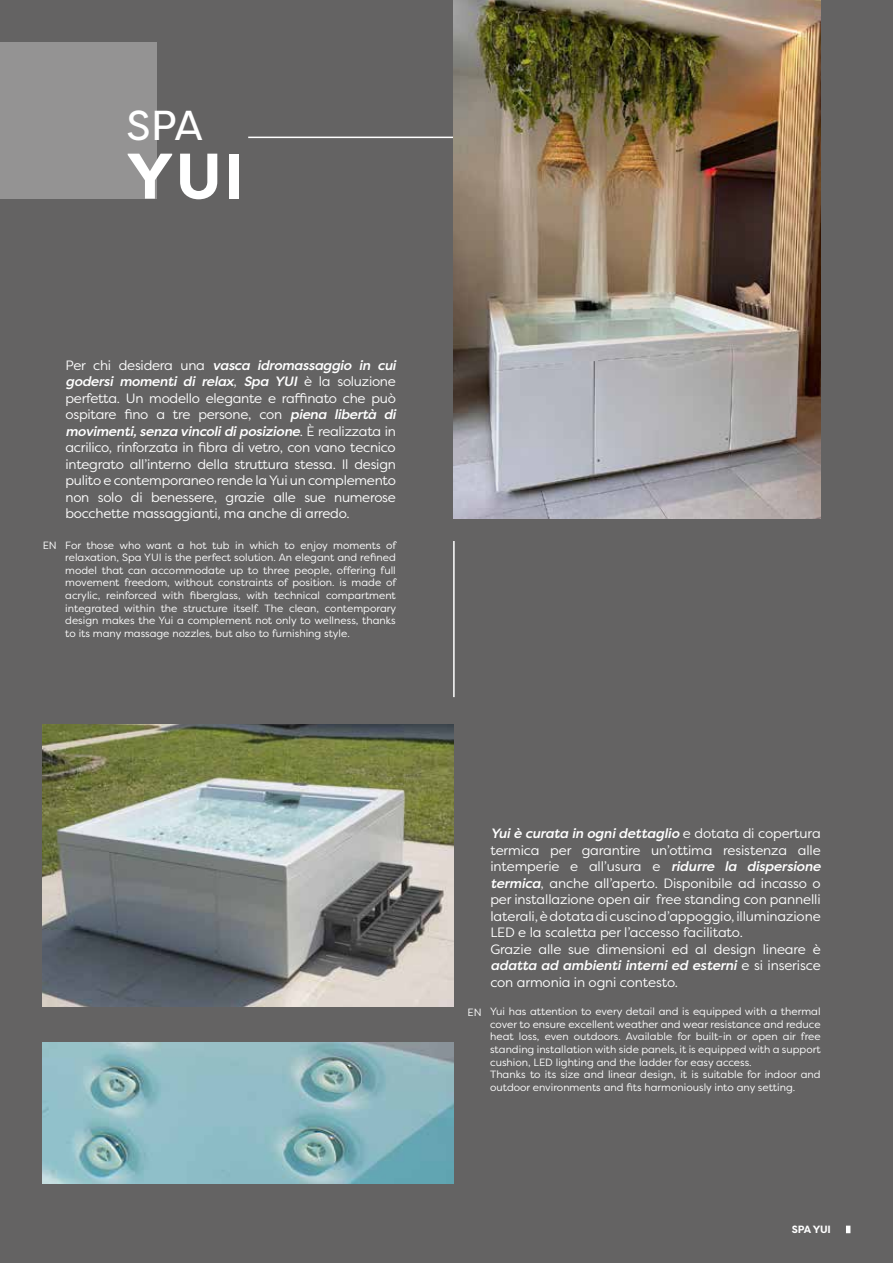
<style>
.page{position:relative;width:893px;height:1263px;background:#646363}
.page>*{position:absolute;margin:0;border:0;box-sizing:border-box;transform-origin:0 0}
.t1{font:700 64.2px "Filson Pro";color:#fff}
.t2{font:41.85px "Filson Pro";color:#fff}
.t3{font:13.5px/16.5px "Filson Pro";letter-spacing:-.01em;color:#fff;text-align:justify}
.t4{font:10.5px/12.6px "Filson Pro";color:#fff;text-align:justify}
.t5{font:700 10.5px "Filson Pro";letter-spacing:-.02em;color:#fff}
.s1{font-weight:500;font-style:italic}
</style>
<div class="page">
<svg style="left:846px;top:1225px;width:4px;height:8px"></svg>
<hr style="left:248px;top:137px;width:207px;height:1px;background:#fff">
<hr style="left:453px;top:541px;width:2px;height:156px;background:#fff">
<div style="left:0;top:43px;width:156px;height:156px;background:#949393"></div>
<img style="left:43px;top:724px;width:411px;height:282px">
<img style="left:453px;top:0;width:368px;height:518px">
<img style="left:43px;top:1042px;width:410px;height:142px">
<h2 class="t2" style="left:126px;top:97px;width:78px">SPA</h2>
<h1 class="t1" style="left:126px;top:136px;width:120px">YUI</h1>
<p class="t3" style="left:66px;top:356px;width:332px">Per chi desidera una <span class="s1">vasca idromassaggio in cui godersi momenti di relax</span>, <span class="s1">Spa YUI</span> è la soluzione perfetta. Un modello elegante e raffinato che può ospitare fino a tre persone, con <span class="s1">piena libertà di movimenti, senza vincoli di posizione</span>. È realizzata in acrilico, rinforzata in fibra di vetro, con vano tecnico integrato all’interno della struttura stessa. Il design pulito e contemporaneo rende la Yui un complemento non solo di benessere, grazie alle sue numerose bocchette massaggianti, ma anche di arredo.</p>
<p class="t4" style="left:65px;top:538px;width:332px;text-indent:-22px">EN For those who want a hot tub in which to enjoy moments of relaxation, Spa YUI is the perfect solution. An elegant and refined model that can accommodate up to three people, offering full movement freedom, without constraints of position. is made of acrylic, reinforced with fiberglass, with technical compartment integrated within the structure itself. The clean, contemporary design makes the Yui a complement not only to wellness, thanks to its many massage nozzles, but also to furnishing style.</p>
<p class="t3" style="left:490px;top:825px;width:332px;text-align:left"><span class="s1">Yui è curata in ogni dettaglio</span> e dotata di copertura termica per garantire un’ottima resistenza alle intemperie e all’usura e <span class="s1">ridurre la dispersione termica</span>, anche all’aperto. Disponibile ad incasso o per installazione open air free standing con pannelli laterali, è dotata di cuscino d’appoggio, illuminazione LED e la scaletta per l’accesso facilitato.<br>Grazie alle sue dimensioni ed al design lineare è <span class="s1">adatta ad ambienti interni ed esterni</span> e si inserisce con armonia in ogni contesto.</p>
<p class="t4" style="left:490px;top:1005px;width:332px;text-align:left;text-indent:-22px">EN Yui has attention to every detail and is equipped with a thermal cover to ensure excellent weather and wear resistance and reduce heat loss, even outdoors. Available for built-in or open air free standing installation with side panels, it is equipped with a support cushion, LED lighting and the ladder for easy access.<br>Thanks to its size and linear design, it is suitable for indoor and outdoor environments and fits harmoniously into any setting.</p>
<p class="t5" style="left:792px;top:1223px;width:40px">SPA YUI</p>
</div>
